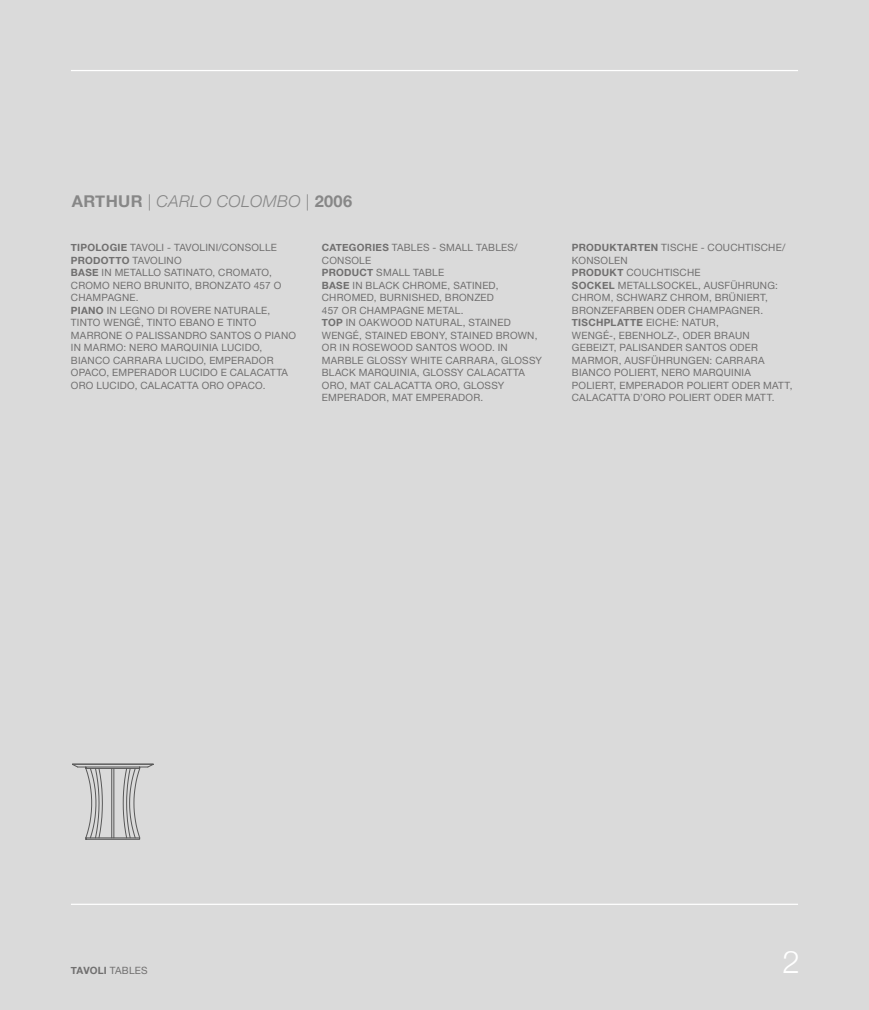
<style>
.page{position:relative;width:869px;height:1010px;background:#fff}
.page>*{position:absolute;margin:0;border:0;box-sizing:border-box;transform-origin:0 0}
.t1{font:300 31.25px "Helvetica Neue";color:#fff}
.t2{font:italic 300 16.25px "Helvetica Neue";letter-spacing:.02em;color:#878787}
.t3{font:10px/12.5px "Helvetica Neue";letter-spacing:.025em;color:#706f6f}
.t4{font:700 10px "Helvetica Neue";letter-spacing:.01em;color:#706f6f}
.s1{font-weight:700;font-style:normal}
.s2{font-weight:700}
.s3{font-weight:400}
</style>
<div class="page">
<div style="left:0;top:0;width:868px;height:1010px;background:#dadada"></div>
<hr style="left:71px;top:904px;width:726px;height:1px;background:#fff">
<hr style="left:71px;top:70px;width:726px;height:1px;background:#fff">
<hr style="left:72px;top:1009px;width:81px;height:1px;background:#000">
<hr style="left:66px;top:764px;width:1px;height:76px;background:#000">
<svg style="left:72px;top:763px;width:82px;height:77px"></svg>
<h2 class="t2" style="left:72px;top:192px;width:282px"><span class="s1">ARTHUR</span> | CARLO COLOMBO | <span class="s1">2006</span></h2>
<p class="t3" style="left:71px;top:241px;width:227px"><span class="s2">TIPOLOGIE</span> TAVOLI - TAVOLINI/CONSOLLE<br><span class="s2">PRODOTTO</span> TAVOLINO<br><span class="s2">BASE</span> IN METALLO SATINATO, CROMATO,<br>CROMO NERO BRUNITO, BRONZATO 457 O<br>CHAMPAGNE.<br><span class="s2">PIANO</span> IN LEGNO DI ROVERE NATURALE,<br>TINTO WENGÉ, TINTO EBANO E TINTO<br>MARRONE O PALISSANDRO SANTOS O PIANO<br>IN MARMO: NERO MARQUINIA LUCIDO,<br>BIANCO CARRARA LUCIDO, EMPERADOR<br>OPACO, EMPERADOR LUCIDO E CALACATTA<br>ORO LUCIDO, CALACATTA ORO OPACO.</p>
<p class="t3" style="left:322px;top:241px;width:221px"><span class="s2">CATEGORIES</span> TABLES - SMALL TABLES/<br>CONSOLE<br><span class="s2">PRODUCT</span> SMALL TABLE<br><span class="s2">BASE</span> IN BLACK CHROME, SATINED,<br>CHROMED, BURNISHED, BRONZED<br>457 OR CHAMPAGNE METAL.<br><span class="s2">TOP</span> IN OAKWOOD NATURAL, STAINED<br>WENGÉ, STAINED EBONY, STAINED BROWN,<br>OR IN ROSEWOOD SANTOS WOOD. IN<br>MARBLE GLOSSY WHITE CARRARA, GLOSSY<br>BLACK MARQUINIA, GLOSSY CALACATTA<br>ORO, MAT CALACATTA ORO, GLOSSY<br>EMPERADOR, MAT EMPERADOR.</p>
<p class="t3" style="left:571px;top:241px;width:222px"><span class="s2">PRODUKTARTEN</span> TISCHE - COUCHTISCHE/<br>KONSOLEN<br><span class="s2">PRODUKT</span> COUCHTISCHE<br><span class="s2">SOCKEL</span> METALLSOCKEL, AUSFÜHRUNG:<br>CHROM, SCHWARZ CHROM, BRÜNIERT,<br>BRONZEFARBEN ODER CHAMPAGNER.<br><span class="s2">TISCHPLATTE</span> EICHE: NATUR,<br>WENGÉ-, EBENHOLZ-, ODER BRAUN<br>GEBEIZT, PALISANDER SANTOS ODER<br>MARMOR, AUSFÜHRUNGEN: CARRARA<br>BIANCO POLIERT, NERO MARQUINIA<br>POLIERT, EMPERADOR POLIERT ODER MATT,<br>CALACATTA D’ORO POLIERT ODER MATT.</p>
<p class="t4" style="left:71px;top:964px;width:78px">TAVOLI <span class="s3">TABLES</span></p>
<h1 class="t1" style="left:782px;top:943px;width:19px">2</h1>
</div>
